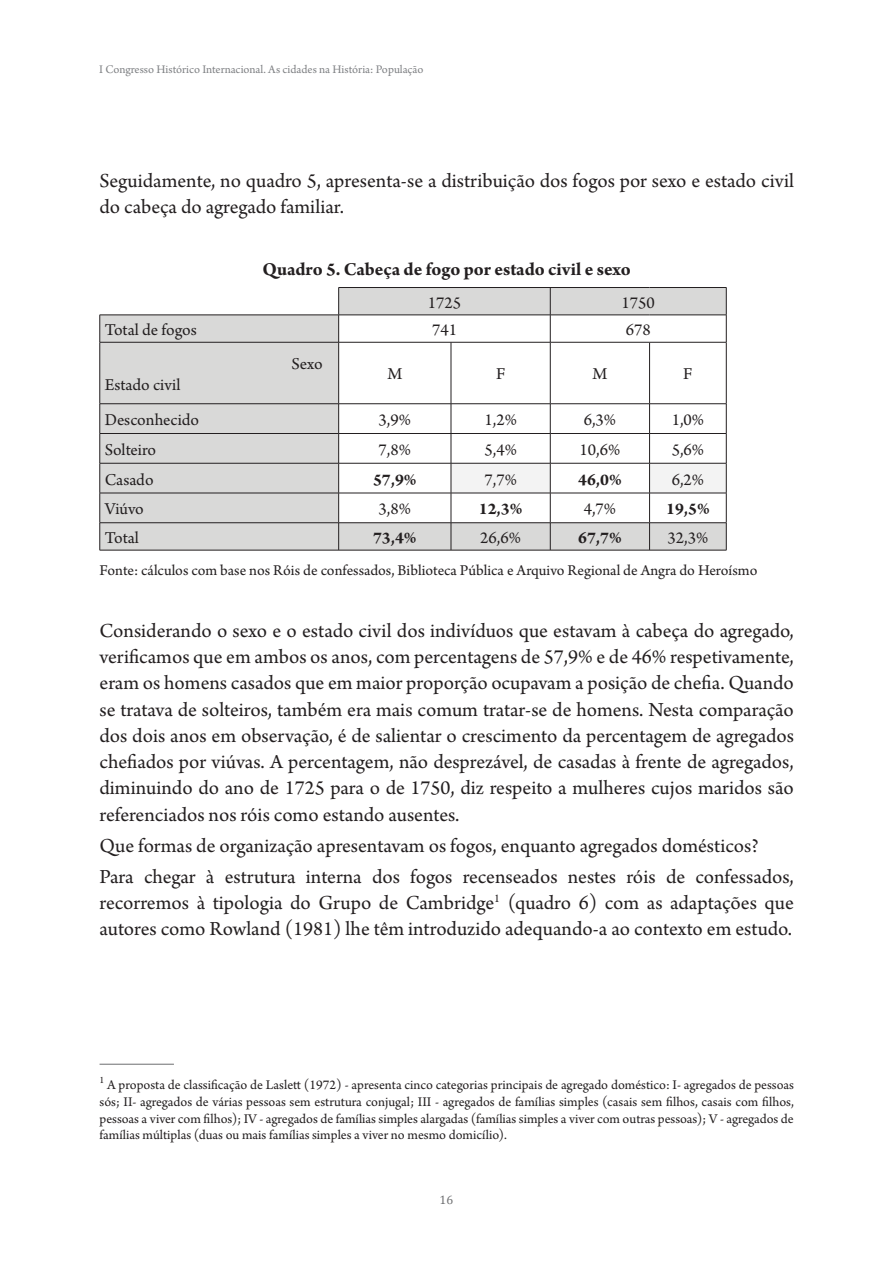
<style>
.page{position:relative;width:893px;height:1263px;background:#fff}
.page>*{position:absolute;margin:0;border:0;box-sizing:border-box;transform-origin:0 0}
.t1{font:21px/26.2px "Arno Pro";color:#231f20}
.t2{font:700 19.2px "Arno Pro";color:#231f20}
.t3{font:17.55px "Arno Pro";color:#231f20}
.t4{font:700 17.55px "Arno Pro";color:#231f20}
.t5{font:15.75px "Arno Pro";color:#231f20}
.t6{font:13.95px/16.8px "Arno Pro";color:#231f20;text-align:justify}
.t7{font:12.3px "Arno Pro";color:#808285}
.t8{font:12.3px "Cambria";color:#6d6e70}
</style>
<div class="page">
<svg style="left:100px;top:288px;width:626px;height:262px;fill:#d9d9d8"></svg>
<hr style="left:338px;top:287px;width:113px;height:1px;background:#231f20">
<hr style="left:451px;top:287px;width:198px;height:1px;background:#231f20">
<hr style="left:649px;top:287px;width:77px;height:1px;background:#231f20">
<hr style="left:100px;top:315px;width:239px;height:1px;background:#231f20">
<svg style="left:99px;top:315px;width:1px;height:27px"></svg>
<hr style="left:339px;top:315px;width:112px;height:1px;background:#231f20">
<svg style="left:338px;top:288px;width:1px;height:54px"></svg>
<hr style="left:451px;top:315px;width:198px;height:1px;background:#231f20">
<svg style="left:550px;top:288px;width:1px;height:54px"></svg>
<hr style="left:649px;top:315px;width:77px;height:1px;background:#231f20">
<svg style="left:726px;top:288px;width:1px;height:54px"></svg>
<hr style="left:100px;top:342px;width:239px;height:1px;background:#231f20">
<hr style="left:99px;top:342px;width:1px;height:62px;background:#231f20">
<hr style="left:339px;top:342px;width:112px;height:1px;background:#231f20">
<hr style="left:338px;top:342px;width:1px;height:62px;background:#231f20">
<hr style="left:451px;top:342px;width:99px;height:1px;background:#231f20">
<hr style="left:451px;top:342px;width:1px;height:62px;background:#231f20">
<hr style="left:550px;top:342px;width:99px;height:1px;background:#231f20">
<hr style="left:550px;top:342px;width:1px;height:62px;background:#231f20">
<hr style="left:649px;top:342px;width:77px;height:1px;background:#231f20">
<hr style="left:649px;top:342px;width:1px;height:62px;background:#231f20">
<hr style="left:726px;top:342px;width:1px;height:62px;background:#231f20">
<hr style="left:100px;top:403px;width:239px;height:1px;background:#231f20">
<hr style="left:339px;top:403px;width:112px;height:1px;background:#231f20">
<hr style="left:451px;top:403px;width:99px;height:1px;background:#231f20">
<hr style="left:550px;top:403px;width:99px;height:1px;background:#231f20">
<hr style="left:649px;top:403px;width:77px;height:1px;background:#231f20">
<hr style="left:100px;top:433px;width:239px;height:1px;background:#231f20">
<svg style="left:99px;top:404px;width:1px;height:59px"></svg>
<hr style="left:339px;top:433px;width:112px;height:1px;background:#231f20">
<svg style="left:338px;top:404px;width:1px;height:59px"></svg>
<svg style="left:451px;top:404px;width:276px;height:89px"></svg>
<hr style="left:100px;top:463px;width:239px;height:1px;background:#231f20">
<hr style="left:99px;top:463px;width:1px;height:30px;background:#231f20">
<hr style="left:339px;top:463px;width:112px;height:1px;background:#231f20">
<hr style="left:338px;top:463px;width:1px;height:30px;background:#231f20">
<hr style="left:451px;top:463px;width:99px;height:1px;background:#231f20">
<hr style="left:451px;top:463px;width:1px;height:30px;background:#231f20">
<hr style="left:550px;top:463px;width:99px;height:1px;background:#231f20">
<hr style="left:550px;top:463px;width:1px;height:30px;background:#231f20">
<hr style="left:649px;top:463px;width:77px;height:1px;background:#231f20">
<hr style="left:649px;top:463px;width:1px;height:30px;background:#231f20">
<hr style="left:726px;top:463px;width:1px;height:30px;background:#231f20">
<hr style="left:100px;top:493px;width:239px;height:1px;background:#231f20">
<hr style="left:99px;top:493px;width:1px;height:30px;background:#231f20">
<hr style="left:339px;top:493px;width:112px;height:1px;background:#231f20">
<hr style="left:338px;top:493px;width:1px;height:30px;background:#231f20">
<hr style="left:451px;top:493px;width:99px;height:1px;background:#231f20">
<hr style="left:451px;top:493px;width:1px;height:30px;background:#231f20">
<hr style="left:550px;top:493px;width:99px;height:1px;background:#231f20">
<hr style="left:550px;top:493px;width:1px;height:30px;background:#231f20">
<hr style="left:649px;top:493px;width:77px;height:1px;background:#231f20">
<hr style="left:649px;top:493px;width:1px;height:30px;background:#231f20">
<hr style="left:726px;top:493px;width:1px;height:30px;background:#231f20">
<hr style="left:100px;top:522px;width:239px;height:1px;background:#231f20">
<svg style="left:99px;top:523px;width:1px;height:27px"></svg>
<hr style="left:339px;top:522px;width:112px;height:1px;background:#231f20">
<svg style="left:338px;top:523px;width:1px;height:27px"></svg>
<hr style="left:451px;top:522px;width:99px;height:1px;background:#231f20">
<svg style="left:451px;top:523px;width:1px;height:27px"></svg>
<hr style="left:550px;top:522px;width:99px;height:1px;background:#231f20">
<svg style="left:550px;top:523px;width:1px;height:27px"></svg>
<hr style="left:649px;top:522px;width:77px;height:1px;background:#231f20">
<svg style="left:649px;top:523px;width:1px;height:27px"></svg>
<svg style="left:726px;top:523px;width:1px;height:27px"></svg>
<hr style="left:100px;top:550px;width:626px;height:1px;background:#231f20">
<hr style="left:100px;top:1064px;width:74px;height:1px;background:#6d6e70">
<p class="t7" style="left:99px;top:64px;width:326px">I Congresso Histórico Internacional. As cidades na História: População</p>
<p class="t1" style="left:100px;top:169px;width:696px">Seguidamente, no quadro 5, apresenta-se a distribuição dos fogos por sexo e estado civil do cabeça do agregado familiar.</p>
<p class="t2" style="left:262px;top:262px;width:370px">Quadro 5. Cabeça de fogo por estado civil e sexo</p>
<p class="t3" style="left:428px;top:296px;width:35px">1725</p>
<p class="t3" style="left:622px;top:296px;width:35px">1750</p>
<p class="t3" style="left:105px;top:323px;width:94px">Total de fogos</p>
<p class="t3" style="left:432px;top:323px;width:26px">741</p>
<p class="t3" style="left:626px;top:323px;width:26px">678</p>
<p class="t3" style="left:291px;top:357px;width:33px">Sexo</p>
<p class="t3" style="left:105px;top:378px;width:77px">Estado civil</p>
<p class="t3" style="left:387px;top:368px;width:16px">M</p>
<p class="t3" style="left:496px;top:368px;width:11px">F</p>
<p class="t3" style="left:592px;top:368px;width:16px">M</p>
<p class="t3" style="left:683px;top:368px;width:11px">F</p>
<p class="t3" style="left:105px;top:413px;width:96px">Desconhecido</p>
<p class="t3" style="left:379px;top:413px;width:34px">3,9%</p>
<p class="t3" style="left:484px;top:413px;width:34px">1,2%</p>
<p class="t3" style="left:584px;top:413px;width:34px">6,3%</p>
<p class="t3" style="left:672px;top:413px;width:34px">1,0%</p>
<p class="t3" style="left:105px;top:443px;width:53px">Solteiro</p>
<p class="t3" style="left:379px;top:443px;width:34px">7,8%</p>
<p class="t3" style="left:484px;top:443px;width:34px">5,4%</p>
<p class="t3" style="left:579px;top:443px;width:42px">10,6%</p>
<p class="t3" style="left:672px;top:443px;width:34px">5,6%</p>
<p class="t3" style="left:105px;top:473px;width:50px">Casado</p>
<p class="t4" style="left:373px;top:473px;width:45px">57,9%</p>
<p class="t3" style="left:484px;top:473px;width:34px">7,7%</p>
<p class="t4" style="left:578px;top:473px;width:45px">46,0%</p>
<p class="t3" style="left:672px;top:473px;width:34px">6,2%</p>
<p class="t3" style="left:105px;top:502px;width:41px">Viúvo</p>
<p class="t3" style="left:379px;top:502px;width:34px">3,8%</p>
<p class="t4" style="left:479px;top:502px;width:45px">12,3%</p>
<p class="t3" style="left:584px;top:502px;width:34px">4,7%</p>
<p class="t4" style="left:666px;top:502px;width:45px">19,5%</p>
<p class="t3" style="left:105px;top:531px;width:36px">Total</p>
<p class="t4" style="left:373px;top:531px;width:45px">73,4%</p>
<p class="t3" style="left:480px;top:531px;width:42px">26,6%</p>
<p class="t4" style="left:578px;top:531px;width:45px">67,7%</p>
<p class="t3" style="left:667px;top:531px;width:42px">32,3%</p>
<p class="t5" style="left:100px;top:564px;width:659px">Fonte: cálculos com base nos Róis de confessados, Biblioteca Pública e Arquivo Regional de Angra do Heroísmo</p>
<p class="t1" style="left:100px;top:619px;width:696px;text-align:justify">Considerando o sexo e o estado civil dos indivíduos que estavam à cabeça do agregado, verificamos que em ambos os anos, com percentagens de 57,9% e de 46% respetivamente, eram os homens casados que em maior proporção ocupavam a posição de chefia. Quando se tratava de solteiros, também era mais comum tratar-se de homens. Nesta comparação dos dois anos em observação, é de salientar o crescimento da percentagem de agregados chefiados por viúvas. A percentagem, não desprezável, de casadas à frente de agregados, diminuindo do ano de 1725 para o de 1750, diz respeito a mulheres cujos maridos são referenciados nos róis como estando ausentes.</p>
<p class="t1" style="left:100px;top:832px;width:696px;line-height:31.2px">Que formas de organização apresentavam os fogos, enquanto agregados domésticos?<br>Para chegar à estrutura interna dos fogos recenseados nestes róis de confessados,</p>
<p class="t1" style="left:100px;top:892px;width:696px">recorremos à tipologia do Grupo de Cambridge<sup>1</sup> (quadro 6) com as adaptações que autores como Rowland (1981) lhe têm introduzido adequando-a ao contexto em estudo.</p>
<p class="t6" style="left:100px;top:1078px;width:696px"><sup>1</sup> A proposta de classificação de Laslett (1972) - apresenta cinco categorias principais de agregado doméstico: I- agregados de pessoas sós; II- agregados de várias pessoas sem estrutura conjugal; III - agregados de famílias simples (casais sem filhos, casais com filhos, pessoas a viver com filhos); IV - agregados de famílias simples alargadas (famílias simples a viver com outras pessoas); V - agregados de famílias múltiplas (duas ou mais famílias simples a viver no mesmo domicílio).</p>
<p class="t8" style="left:439px;top:1192px;width:15px">16</p>
</div>
